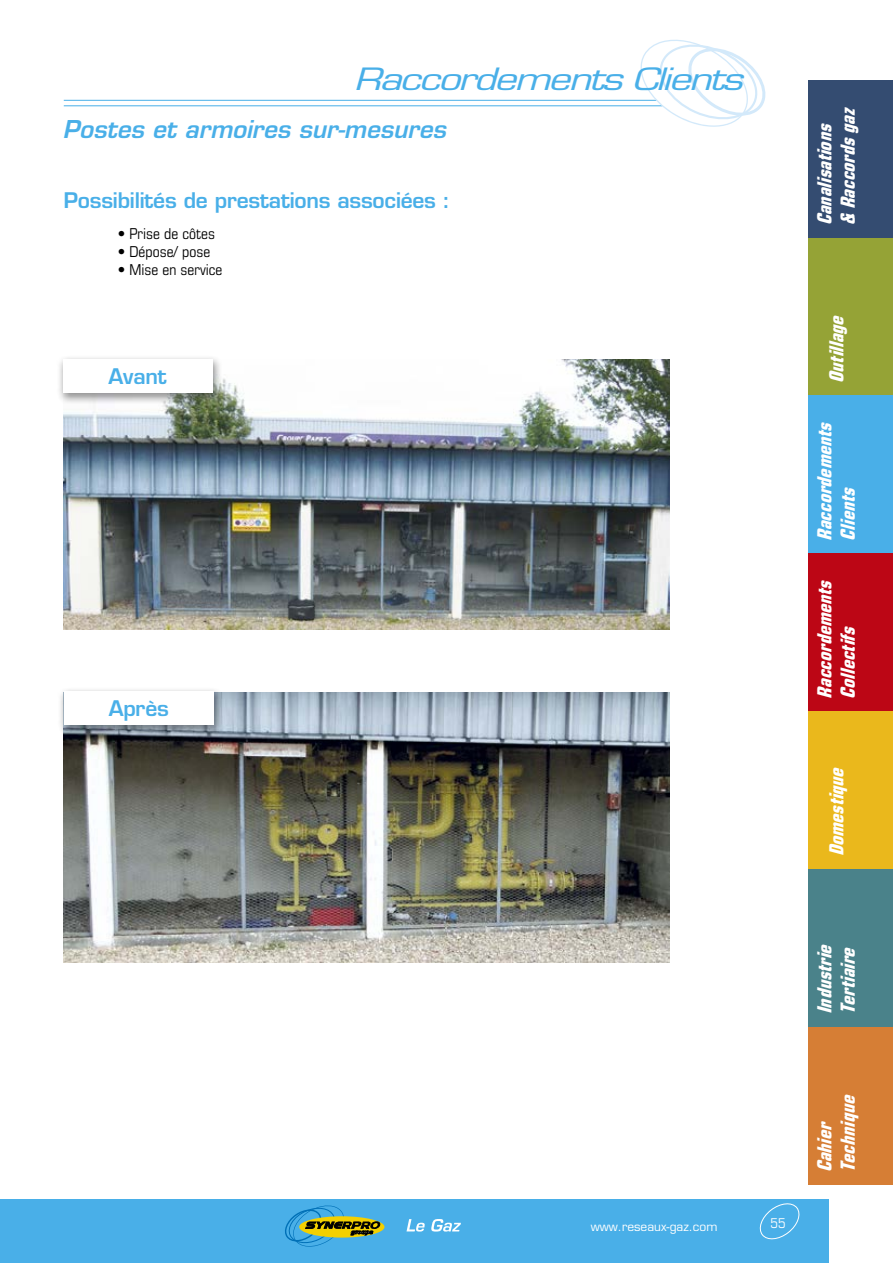
<style>
.page{position:relative;width:893px;height:1263px;background:#fff}
.page>*{position:absolute;margin:0;border:0;box-sizing:border-box;transform-origin:0 0}
.t1{font:italic 30px "Eurostile";letter-spacing:-.05em;color:#49afe8;scale:1.3 1}
.t2{font:italic 600 24px "Eurostile";color:#49afe8}
.t3{font:600 21px "Eurostile";letter-spacing:-.01em;color:#49afe8}
.t4{font:italic 700 condensed 19.5px/23.4px "Eurostile";color:#fff}
.t5{font:condensed 15px "Eurostile";color:#000}
.t6{font:condensed 13.5px "Eurostile";color:#fff}
.t7{font:12px "Eurostile";color:#fff}
</style>
<div class="page">
<div style="left:0;top:1199px;width:829px;height:64px;background:#49afe8"></div>
<svg style="left:759px;top:1203px;width:41px;height:37px"></svg>
<svg style="left:406px;top:1219px;width:55px;height:12px"></svg>
<div style="left:299px;top:1216px;width:85px;height:21px;background:#f4d000;border-radius:50%"></div>
<svg style="left:285px;top:1205px;width:96px;height:42px"></svg>
<div style="left:808px;top:80px;width:85px;height:158px;background:#344c71"></div>
<div style="left:808px;top:238px;width:85px;height:158px;background:#95a336"></div>
<div style="left:808px;top:396px;width:85px;height:157px;background:#49afe8"></div>
<div style="left:808px;top:553px;width:85px;height:158px;background:#bc0615"></div>
<div style="left:808px;top:711px;width:85px;height:158px;background:#eab81c"></div>
<div style="left:808px;top:869px;width:85px;height:158px;background:#4a828a"></div>
<div style="left:808px;top:1027px;width:85px;height:158px;background:#d67e35"></div>
<hr style="left:64px;top:100px;width:593px;height:1px;background:#49afe8">
<hr style="left:64px;top:105px;width:598px;height:1px;background:#49afe8">
<svg style="left:634px;top:39px;width:132px;height:88px"></svg>
<img style="left:64px;top:359px;width:606px;height:271px">
<img style="left:64px;top:692px;width:606px;height:271px">
<div style="left:57px;top:355px;width:166px;height:49px;background:#000;opacity:.46"></div>
<div style="left:63px;top:359px;width:150px;height:33px;background:#fff"></div>
<div style="left:58px;top:686px;width:166px;height:50px;background:#000;opacity:.46"></div>
<div style="left:64px;top:691px;width:150px;height:33px;background:#fff"></div>
<h1 class="t1" style="left:354px;top:61px;width:301px">Raccordements Clients</h1>
<p class="t2" style="left:63px;top:114px;width:384px">Postes et armoires sur-mesures</p>
<p class="t3" style="left:64px;top:187px;width:388px">Possibilités de prestations associées :</p>
<p class="t5" style="left:118px;top:225px;width:99px">• Prise de côtes</p>
<p class="t5" style="left:118px;top:243px;width:94px">• Dépose/ pose</p>
<p class="t5" style="left:118px;top:261px;width:106px">• Mise en service</p>
<p class="t3" style="left:109px;top:363px;width:60px">Avant</p>
<p class="t3" style="left:109px;top:695px;width:62px">Après</p>
<p class="t4" style="left:813px;top:225px;width:123px;rotate:-90deg">Canalisations &amp;Raccordsgaz</p>
<p class="t4" style="left:825px;top:383px;width:74px;rotate:-90deg">Outillage</p>
<p class="t4" style="left:813px;top:541px;width:125px;rotate:-90deg">Raccordements<br>Clients</p>
<p class="t4" style="left:813px;top:698px;width:125px;rotate:-90deg">Raccordements<br>Collectifs</p>
<p class="t4" style="left:825px;top:856px;width:96px;rotate:-90deg">Domestique</p>
<p class="t7" style="left:591px;top:1219px;width:128px">www.reseaux-gaz.com</p>
<p class="t6" style="left:771px;top:1215px;width:17px">55</p>
<p class="t4" style="left:813px;top:1014px;width:76px;rotate:-90deg">Industrie<br>Tertiaire</p>
<p class="t4" style="left:813px;top:1172px;width:84px;rotate:-90deg">Cahier<br>Technique</p>
</div>
